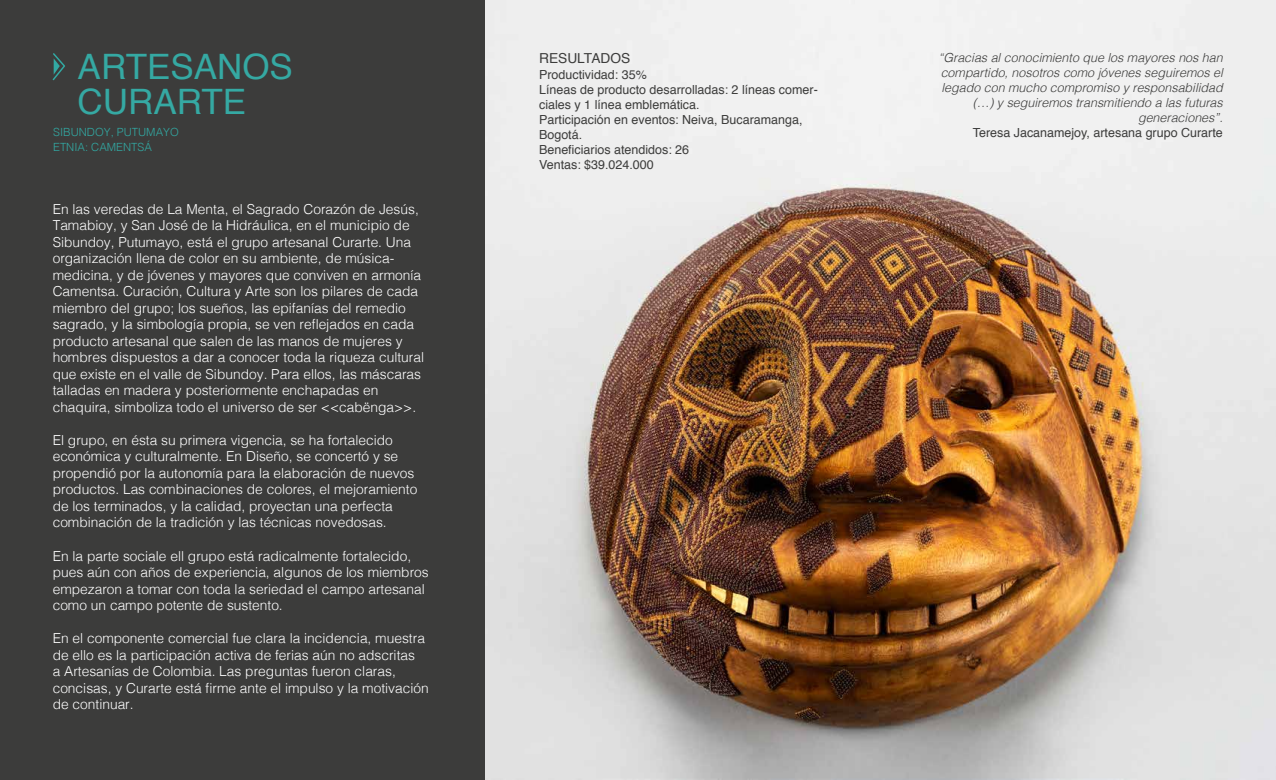
<style>
.page{position:relative;width:1276px;height:780px;background:#fff}
.page>*{position:absolute;margin:0;border:0;box-sizing:border-box;transform-origin:0 0}
.t1{font:35px/35px "Helvetica";color:#35a9a3}
.t2{font:300 13.75px/16.5px "Helvetica";color:#fff}
.t3{font:13.75px "Helvetica";color:#3c3c3b}
.t4{font:12.5px/15px "Helvetica";color:#3c3c3b}
.t5{font:italic 300 12.5px/15px "Helvetica";color:#3c3c3b;text-align:right}
.t6{font:300 11.25px/15px "Helvetica";color:#32a9a3}
</style>
<div class="page">
<img style="left:485px;top:0;width:790px;height:780px">
<div style="left:0;top:0;width:485px;height:780px;background:#3c3c3b"></div>
<svg style="left:53px;top:53px;width:12px;height:27px"></svg>
<hr style="left:1275px;top:0;width:1px;height:780px;background:#3c3c3b">
<h1 class="t1" style="left:78px;top:51px;width:217px">ARTESANOS<br>CURARTE</h1>
<p class="t6" style="left:53px;top:124px;width:127px">SIBUNDOY, PUTUMAYO<br>ETNIA: CAMENTSÁ</p>
<p class="t2" style="left:53px;top:200px;width:373px">En las veredas de La Menta, el Sagrado Corazón de Jesús, Tamabioy, y San José de la Hidráulica, en el municipio de Sibundoy, Putumayo, está el grupo artesanal Curarte. Una organización llena de color en su ambiente, de música&shy;medicina, y de jóvenes y mayores que conviven en armonía Camentsa. Curación, Cultura y Arte son los pilares de cada miembro del grupo; los sueños, las epifanías del remedio sagrado, y la simbología propia, se ven reflejados en cada producto artesanal que salen de las manos de mujeres y hombres dispuestos a dar a conocer toda la riqueza cultural que existe en el valle de Sibundoy. Para ellos, las máscaras talladas en madera y posteriormente enchapadas en chaquira, simboliza todo el universo de ser &lt;&lt;cabënga&gt;&gt;.</p>
<p class="t2" style="left:53px;top:431px;width:366px">El grupo, en ésta su primera vigencia, se ha fortalecido económica y culturalmente. En Diseño, se concertó y se propendió por la autonomía para la elaboración de nuevos productos. Las combinaciones de colores, el mejoramiento de los terminados, y la calidad, proyectan una perfecta combinación de la tradición y las técnicas novedosas.</p>
<p class="t2" style="left:53px;top:546px;width:377px">En la parte sociale ell grupo está radicalmente fortalecido, pues aún con años de experiencia, algunos de los miembros empezaron a tomar con toda la seriedad el campo artesanal como un campo potente de sustento.</p>
<p class="t2" style="left:53px;top:629px;width:377px">En el componente comercial fue clara la incidencia, muestra de ello es la participación activa de ferias aún no adscritas<br>a Artesanías de Colombia. Las preguntas fueron claras, concisas, y Curarte está firme ante el impulso y la motivación de continuar.</p>
<p class="t3" style="left:539px;top:48px;width:93px">RESULTADOS</p>
<p class="t4" style="left:539px;top:67px;width:280px">Productividad: 35%<br>Líneas de producto desarrolladas: 2 líneas comer&shy;ciales y 1 línea emblemática.<br>Participación en eventos: Neiva, Bucaramanga,<br>Bogotá.<br>Beneficiarios atendidos: 26<br>Ventas: $39.024.000</p>
<p class="t5" style="left:938px;top:49px;width:286px">“Gracias al conocimiento que los mayores nos han compartido, nosotros como jóvenes seguiremos el legado con mucho compromiso y responsabilidad (…) y seguiremos transmitiendo a las futuras generaciones”.</p>
<p class="t4" style="left:973px;top:126px;width:251px">Teresa Jacanamejoy, artesana grupo Curarte</p>
</div>
